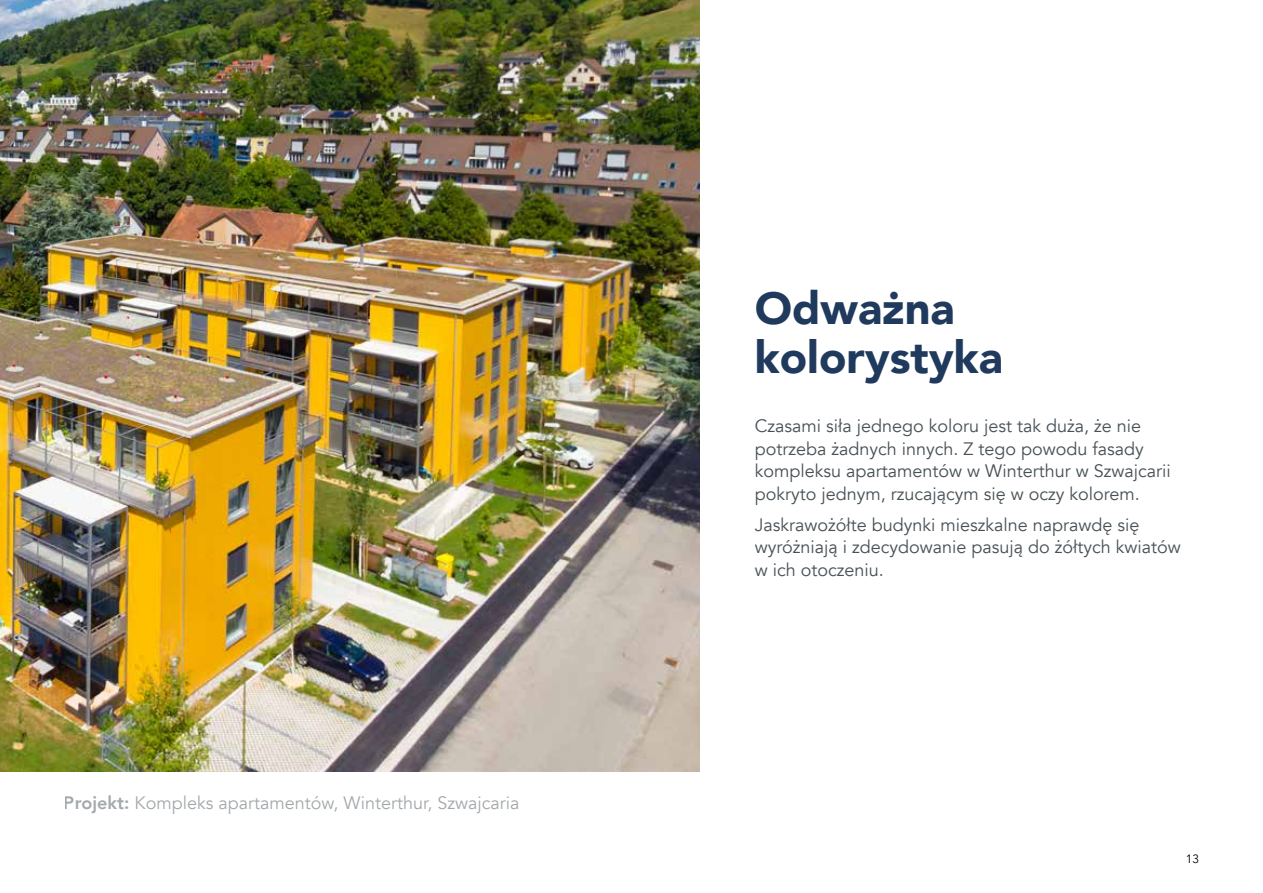
<style>
.page{position:relative;width:1263px;height:893px;background:#fff}
.page>*{position:absolute;margin:0;border:0;box-sizing:border-box;transform-origin:0 0}
.t1{font:900 45px/48px "Avenir";color:#203a5d}
.t2{font:18px/22.5px "Avenir";color:#485156}
.t3{font:12px "Avenir";color:#000}
.s1{font-weight:800}
</style>
<div class="page">
<img style="left:0;top:0;width:699px;height:772px">
<p class="t2" style="left:64px;top:792px;width:457px"><span class="s1">Projekt:</span> Kompleks apartamentów, Winterthur, Szwajcaria</p>
<h1 class="t1" style="left:755px;top:284px;width:250px">Odważna kolorystyka</h1>
<p class="t2" style="left:755px;top:415px;width:417px">Czasami siła jednego koloru jest tak duża, że nie potrzeba żadnych innych. Z tego powodu fasady kompleksu apartamentów w Winterthur w Szwajcarii pokryto jednym, rzucającym się w oczy kolorem.</p>
<p class="t2" style="left:755px;top:514px;width:428px">Jaskrawożółte budynki mieszkalne naprawdę się wyróżniają i zdecydowanie pasują do żółtych kwiatów w ich otoczeniu.</p>
<p class="t3" style="left:1186px;top:852px;width:15px">13</p>
</div>
